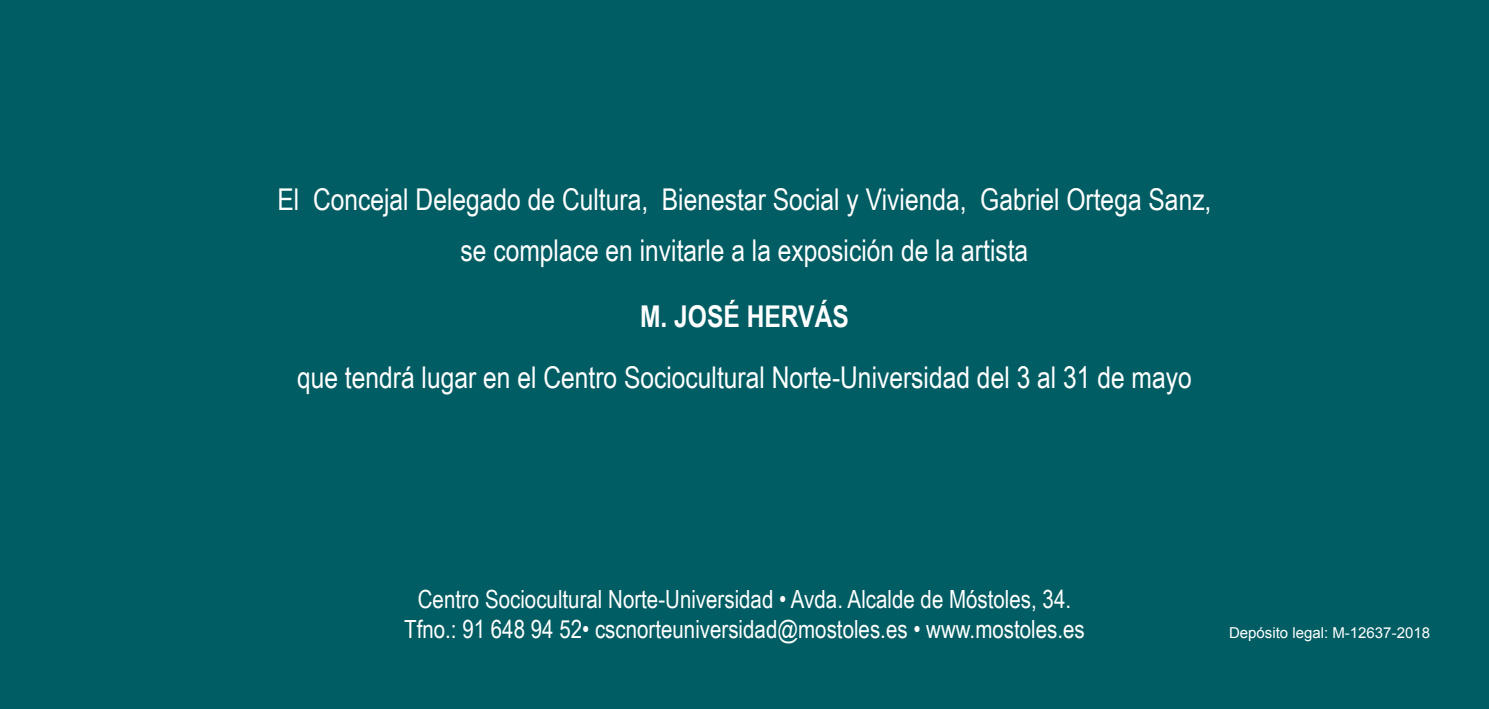
<style>
.page{position:relative;width:1489px;height:709px;background:#fff}
.page>*{position:absolute;margin:0;border:0;box-sizing:border-box;transform-origin:0 0}
.t1{font:30px/51px "Arial Narrow";color:#fff;text-align:center}
.t2{font:700 30px "Arial Narrow";color:#fff}
.t3{font:25px/30px "Arial Narrow";color:#fff;text-align:center}
.t4{font:15px "Arial";color:#fff}
</style>
<div class="page">
<div style="left:0;top:0;width:1488px;height:709px;background:#005d63"></div>
<p class="t1" style="left:277px;top:173px;width:935px">El Concejal Delegado de Cultura, Bienestar Social y Vivienda, Gabriel Ortega Sanz, se complace en invitarle a la exposición de la artista</p>
<p class="t2" style="left:640px;top:294px;width:210px">M. JOSÉ HERVÁS</p>
<p class="t1" style="left:297px;top:351px;width:896px">que tendrá lugar en el Centro Sociocultural Norte-Universidad del 3 al 31 de mayo</p>
<p class="t3" style="left:404px;top:583px;width:682px">Centro Sociocultural Norte-Universidad • Avda. Alcalde de Móstoles, 34.<br>Tfno.: 91 648 94 52• cscnorteuniversidad@mostoles.es • www.mostoles.es</p>
<p class="t4" style="left:1228px;top:623px;width:202px">Depósito legal: M-12637-2018</p>
</div>
